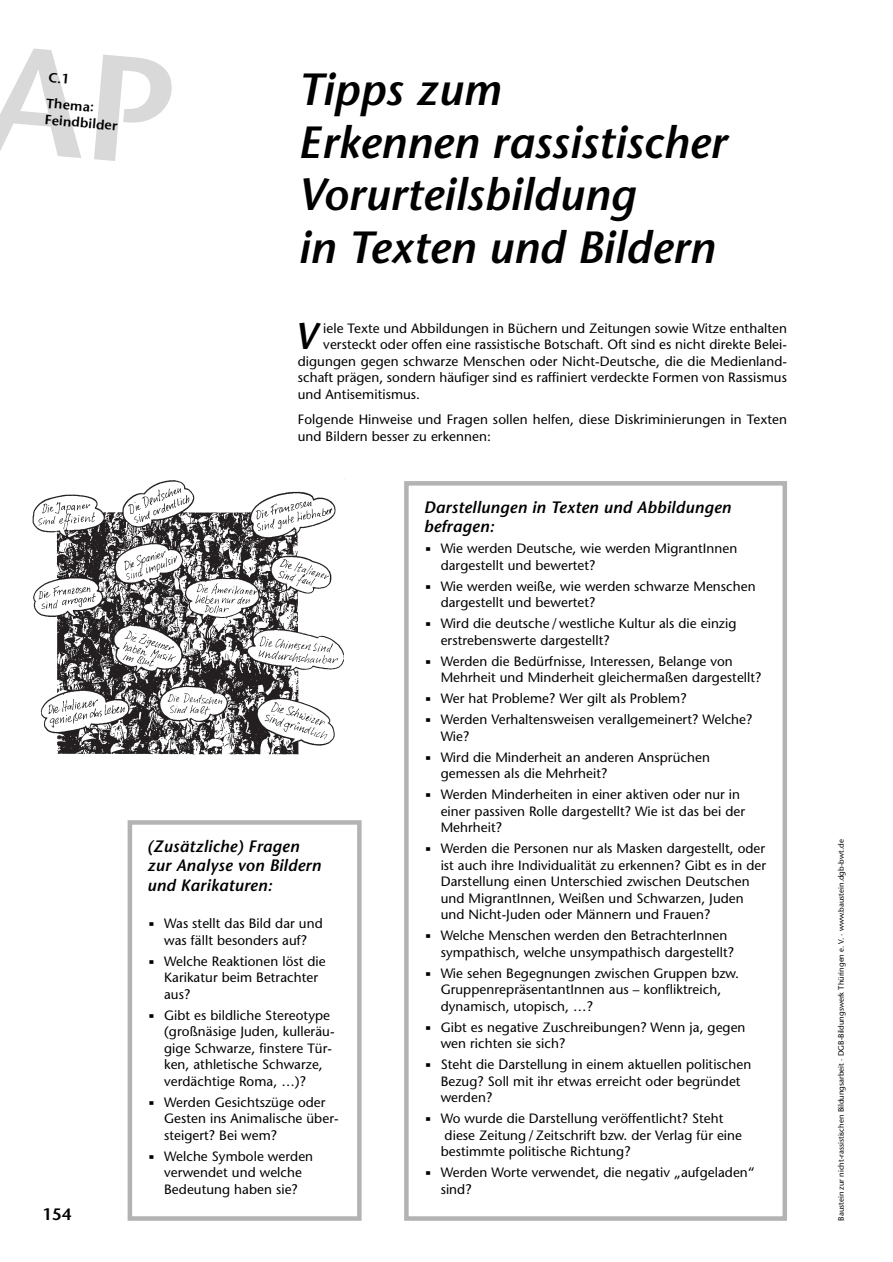
<style>
.page{position:relative;width:893px;height:1262px;background:#fff}
.page>*{position:absolute;margin:0;border:0;box-sizing:border-box;transform-origin:0 0}
.t1{font:italic 600 45px/52.5px "Stone Sans";color:#000}
.t2{font:italic 600 37.05px "Stone Sans";color:#000}
.t3{font:italic 600 16.5px/19.5px "Stone Sans";letter-spacing:.01em;color:#000}
.t4{font:600 16.5px "Stone Sans";color:#000}
.t5{font:13.5px/16.5px "Stone Sans";letter-spacing:.005em;color:#000}
.t6{font:600 13.5px/25.5px "Stone Sans";color:#000}
.t7{font:7.8px "Stone Sans";color:#000}
.s1{font-family:"Ale Signs LL"}
</style>
<div class="page">
<img style="left:32px;top:480px;width:312px;height:275px">
<div style="left:128px;top:820px;width:233px;height:400px;border:4px solid #b3b3b3"></div>
<div style="left:404px;top:481px;width:383px;height:739px;border:4px solid #b3b3b3"></div>
<p class="t6" style="left:49px;top:66px;width:49px;rotate:5deg">C.1<br>Thema:</p>
<p class="t6" style="left:46px;top:108px;width:75px;rotate:5deg">Feindbilder</p>
<p class="t4" style="left:43px;top:1208px;width:30px">154</p>
<h1 class="t1" style="left:298px;top:68px;width:430px">Tipps zum<br>Erkennen rassistischer<br>Vorurteilsbildung<br>in Texten und Bildern</h1>
<h2 class="t2" style="left:295px;top:322px;width:24px">V</h2>
<p class="t5" style="left:323px;top:321px;width:465px">iele Texte und Abbildungen in Büchern und Zeitungen sowie Witze enthalten</p>
<p class="t5" style="left:323px;top:338px;width:465px">versteckt oder offen eine rassistische Botschaft. Oft sind es nicht direkte Belei-</p>
<p class="t5" style="left:298px;top:354px;width:490px">digungen gegen schwarze Menschen oder Nicht-Deutsche, die die Medienland-</p>
<p class="t5" style="left:298px;top:371px;width:490px">schaft prägen, sondern häufiger sind es raffiniert verdeckte Formen von Rassismus</p>
<p class="t5" style="left:298px;top:387px;width:124px">und Antisemitismus.</p>
<p class="t5" style="left:298px;top:413px;width:491px">Folgende Hinweise und Fragen sollen helfen, diese Diskriminierungen in Texten und Bildern besser zu erkennen:</p>
<p class="t3" style="left:147px;top:838px;width:175px">(Zusätzliche) Fragen zur Analyse von Bildern und Karikaturen:</p>
<p class="t5" style="left:147px;top:916px;width:177px;text-align:center"><span class="s1">e</span> Was stellt das Bild dar und was fällt besonders auf?</p>
<p class="t5" style="left:164px;top:954px;width:163px;text-indent:-17px"><span class="s1">e</span> Welche Reaktionen löst die<br>Karikatur beim Betrachter aus?</p>
<p class="t5" style="left:164px;top:1008px;width:172px;text-indent:-17px"><span class="s1">e</span> Gibt es bildliche Stereotype (großnäsige Juden, kulleräu&shy;gige Schwarze, finstere Tür&shy;ken, athletische Schwarze, verdächtige Roma, …)?</p>
<p class="t5" style="left:164px;top:1095px;width:176px;text-indent:-17px"><span class="s1">e</span> Werden Gesichtszüge oder<br>Gesten ins Animalische über&shy;steigert? Bei wem?</p>
<p class="t5" style="left:147px;top:1149px;width:167px;text-align:center"><span class="s1">e</span> Welche Symbole werden verwendet und welche<br>Bedeutung haben sie?</p>
<p class="t3" style="left:423px;top:499px;width:309px">Darstellungen in Texten und Abbildungen befragen:</p>
<p class="t5" style="left:440px;top:541px;width:298px;text-indent:-17px"><span class="s1">e</span> Wie werden Deutsche, wie werden MigrantInnen dargestellt und bewertet?</p>
<p class="t5" style="left:440px;top:579px;width:316px;text-indent:-17px"><span class="s1">e</span> Wie werden weiße, wie werden schwarze Menschen dargestellt und bewertet?</p>
<p class="t5" style="left:440px;top:616px;width:297px;text-indent:-17px"><span class="s1">e</span> Wird die deutsche / westliche Kultur als die einzig erstrebenswerte dargestellt?</p>
<p class="t5" style="left:440px;top:654px;width:322px;text-indent:-17px"><span class="s1">e</span> Werden die Bedürfnisse, Interessen, Belange von<br>Mehrheit und Minderheit gleichermaßen dargestellt?</p>
<p class="t5" style="left:423px;top:689px;width:330px;line-height:21px"><span class="s1">e</span> Wer hat Probleme? Wer gilt als Problem?<br><span class="s1">e</span> Werden Verhaltensweisen verallgemeinert? Welche?</p>
<p class="t5" style="left:423px;top:727px;width:288px;line-height:21px;text-indent:17px">Wie?<br><span class="s1">e</span> Wird die Minderheit an anderen Ansprüchen</p>
<p class="t5" style="left:423px;top:764px;width:318px;line-height:21px;text-indent:17px">gemessen als die Mehrheit?<br><span class="s1">e</span> Werden Minderheiten in einer aktiven oder nur in</p>
<p class="t5" style="left:440px;top:804px;width:306px">einer passiven Rolle dargestellt? Wie ist das bei der<br>Mehrheit?</p>
<p class="t5" style="left:440px;top:842px;width:327px;text-indent:-17px"><span class="s1">e</span> Werden die Personen nur als Masken dargestellt, oder ist auch ihre Individualität zu erkennen? Gibt es in der Darstellung einen Unterschied zwischen Deutschen und MigrantInnen, Weißen und Schwarzen, Juden und Nicht-Juden oder Männern und Frauen?</p>
<p class="t5" style="left:440px;top:928px;width:295px;text-indent:-17px"><span class="s1">e</span> Welche Menschen werden den BetrachterInnen sympathisch, welche unsympathisch dargestellt?</p>
<p class="t5" style="left:440px;top:966px;width:300px;text-indent:-17px"><span class="s1">e</span> Wie sehen Begegnungen zwischen Gruppen bzw.<br>GruppenrepräsentantInnen aus – konfliktreich, dynamisch, utopisch, …?</p>
<p class="t5" style="left:440px;top:1020px;width:306px;text-indent:-17px"><span class="s1">e</span> Gibt es negative Zuschreibungen? Wenn ja, gegen wen richten sie sich?</p>
<p class="t5" style="left:440px;top:1058px;width:312px;text-indent:-17px"><span class="s1">e</span> Steht die Darstellung in einem aktuellen politischen<br>Bezug? Soll mit ihr etwas erreicht oder begründet werden?</p>
<p class="t5" style="left:440px;top:1111px;width:303px;text-indent:-17px"><span class="s1">e</span> Wo wurde die Darstellung veröffentlicht? Steht diese Zeitung / Zeitschrift bzw. der Verlag für eine bestimmte politische Richtung?</p>
<p class="t5" style="left:440px;top:1165px;width:315px;text-indent:-17px"><span class="s1">e</span> Werden Worte verwendet, die negativ „aufgeladen“ sind?</p>
<p class="t7" style="left:838px;top:1220px;width:383px;rotate:-90deg">Baustein zur nicht-rassistischen Bildungsarbeit · DGB-Bildungswerk Thüringen e. V. · www.baustein.dgb-bwt.de</p>
</div>
